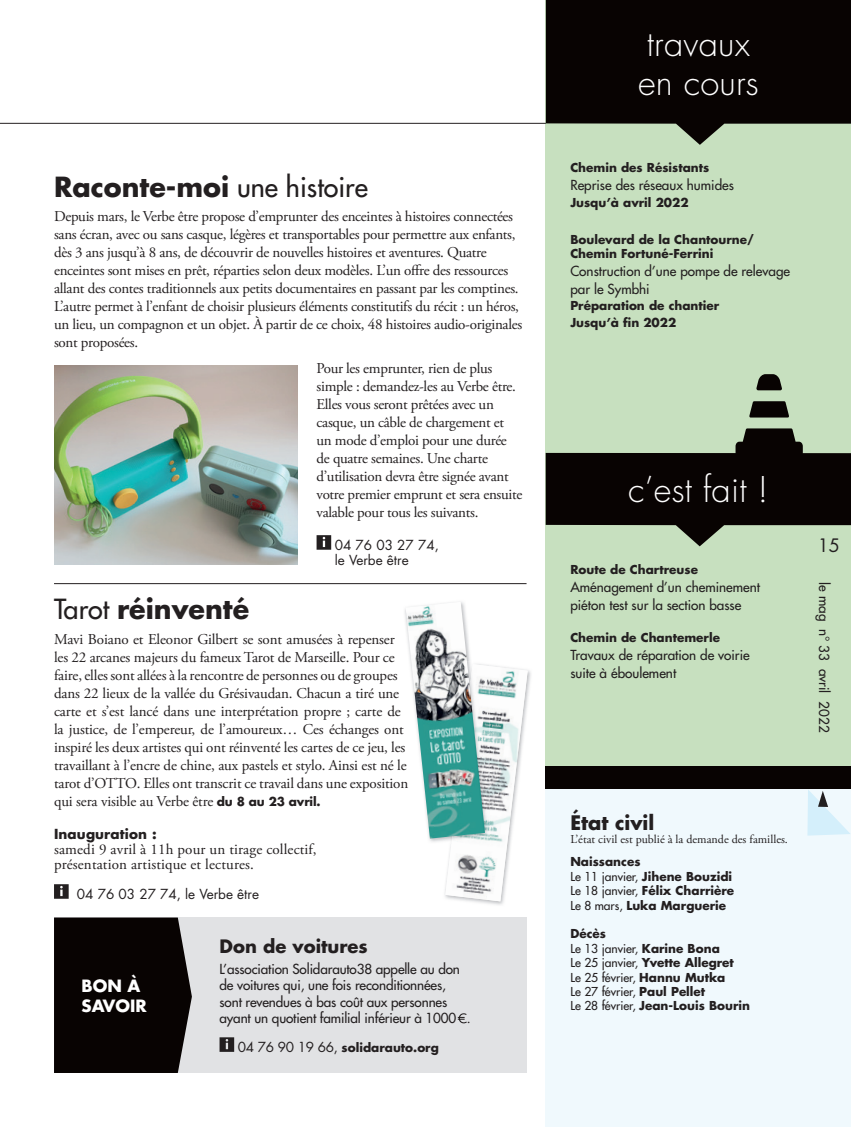
<style>
.page{position:relative;width:851px;height:1127px;background:#fff}
.page>*{position:absolute;margin:0;border:0;box-sizing:border-box;transform-origin:0 0}
.t1{font:300 34.5px/38.5px "Futura";letter-spacing:.005em;color:#fff}
.t2{font:700 27px "Futura";color:#231f20}
.t3{font:700 19.5px "Futura";color:#231f20}
.t4{font:700 18px "Futura";color:#231f20}
.t5{font:18px "Futura";color:#231f20}
.t6{font:700 16.5px/19.8px "Futura";color:#fff}
.t7{font:15px/18px "Adobe Garamond Pro";letter-spacing:-.02em;color:#231f20}
.t8{font:15px/15px "Adobe Garamond Pro";letter-spacing:.01em;color:#231f20}
.t9{font:13.5px/18px "Futura";color:#231f20}
.t10{font:13.5px/15px "Futura";color:#231f20}
.t11{font:700 13.5px "Futura";letter-spacing:.01em;color:#231f20}
.t12{font:700 12px/14.4px "Futura";color:#231f20}
.t13{font:12px "Adobe Garamond Pro";color:#231f20}
.s1{font-weight:400}
.s2{font-family:"Futura";font-weight:700;font-size:12px}
.s3{font-weight:400;font-size:13.5px}
</style>
<div class="page">
<div style="left:545px;top:0;width:305px;height:766px;background:#c7e0bf"></div>
<svg style="left:545px;top:0;width:305px;height:145px;background:#22211c"></svg>
<svg style="left:545px;top:428px;width:305px;height:118px"></svg>
<svg style="left:756px;top:374px;width:25px;height:16px"></svg>
<svg style="left:749px;top:401px;width:39px;height:16px"></svg>
<div style="left:545px;top:766px;width:305px;height:23px;background:#080302"></div>
<div style="left:545px;top:789px;width:305px;height:338px;background:#f0f9fd"></div>
<hr style="left:0;top:123px;width:545px;height:1px;background:#231f20">
<hr style="left:54px;top:583px;width:472px;height:1px;background:#231f20">
<div style="left:54px;top:917px;width:472px;height:156px;background:#e1e2e4"></div>
<div style="left:54px;top:917px;width:138px;height:156px;background:#080302"></div>
<svg style="left:457px;top:1013px;width:10px;height:10px"></svg>
<svg style="left:219px;top:1037px;width:15px;height:15px"></svg>
<img style="left:444px;top:665px;width:87px;height:240px">
<img style="left:445px;top:666px;width:82px;height:235px">
<img style="left:451px;top:664px;width:38px;height:179px">
<img style="left:405px;top:602px;width:80px;height:236px">
<svg style="left:54px;top:884px;width:15px;height:15px"></svg>
<svg style="left:316px;top:535px;width:15px;height:15px"></svg>
<img style="left:54px;top:365px;width:244px;height:200px">
<svg style="left:807px;top:790px;width:43px;height:45px"></svg>
<h1 class="t1" style="left:638px;top:25px;width:122px">travaux en cours</h1>
<p class="t12" style="left:570px;top:160px;width:140px">Chemin des Résistants</p>
<p class="t9" style="left:570px;top:176px;width:165px">Reprise des réseaux humides</p>
<p class="t12" style="left:570px;top:195px;width:120px">Jusqu’à avril 2022</p>
<p class="t12" style="left:570px;top:231px;width:185px">Boulevard de la Chantourne/<br>Chemin Fortuné-Ferrini</p>
<p class="t9" style="left:570px;top:262px;width:221px">Construction d’une pompe de relevage par le Symbhi</p>
<p class="t12" style="left:570px;top:297px;width:150px;line-height:16.5px">Préparation de chantier<br>Jusqu’à fin 2022</p>
<h2 class="t2" style="left:54px;top:168px;width:315px">Raconte-moi <span class="s1">une histoire</span></h2>
<p class="t7" style="left:54px;top:208px;width:469px">Depuis mars, le Verbe être propose d’emprunter des enceintes à histoires connectées sans écran, avec ou sans casque, légères et transportables pour permettre aux enfants, dès 3 ans jusqu’à 8 ans, de découvrir de nouvelles histoires et aventures. Quatre enceintes sont mises en prêt, réparties selon deux modèles. L’un offre des ressources allant des contes traditionnels aux petits documentaires en passant par les comptines.<br>L’autre permet à l’enfant de choisir plusieurs éléments constitutifs du récit : un héros, un lieu, un compagnon et un objet. À partir de ce choix, 48 histoires audio-originales sont proposées.</p>
<p class="t7" style="left:316px;top:359px;width:207px">Pour les emprunter, rien de plus simple : demandez-les au Verbe être.<br>Elles vous seront prêtées avec un casque, un câble de chargement et un mode d’emploi pour une durée de quatre semaines. Une charte d’utilisation devra être signée avant votre premier emprunt et sera ensuite valable pour tous les suivants.</p>
<p class="t10" style="left:335px;top:537px;width:105px">04 76 03 27 74, le Verbe être</p>
<p class="t5" style="left:817px;top:533px;width:24px">15</p>
<p class="t9" style="left:833px;top:582px;width:152px;rotate:90deg">le mag n° 33 avril 2022</p>
<h1 class="t1" style="left:628px;top:470px;width:142px">c’est fait !</h1>
<p class="t12" style="left:570px;top:561px;width:129px">Route de Chartreuse</p>
<p class="t9" style="left:570px;top:577px;width:191px">Aménagement d’un cheminement piéton test sur la section basse</p>
<p class="t12" style="left:570px;top:630px;width:151px">Chemin de Chantemerle</p>
<p class="t9" style="left:570px;top:646px;width:181px">Travaux de réparation de voirie suite à éboulement</p>
<h2 class="t2" style="left:54px;top:590px;width:196px"><span class="s1">Tarot</span> réinventé</h2>
<p class="t7" style="left:54px;top:630px;width:356px">Mavi Boiano et Eleonor Gilbert se sont amusées à repenser les 22 arcanes majeurs du fameux Tarot de Marseille. Pour ce faire, elles sont allées à la rencontre de personnes ou de groupes dans 22 lieux de la vallée du Grésivaudan. Chacun a tiré une carte et s’est lancé dans une interprétation propre ; carte de la justice, de l’empereur, de l’amoureux… Ces échanges ont inspiré les deux artistes qui ont réinventé les cartes de ce jeu, les travaillant à l’encre de chine, aux pastels et stylo. Ainsi est né le tarot d’OTTO. Elles ont transcrit ce travail dans une exposition qui sera visible au Verbe être <span class="s2">du 8 au 23 avril.</span></p>
<p class="t11" style="left:54px;top:824px;width:104px">Inauguration :</p>
<p class="t8" style="left:54px;top:842px;width:264px">samedi 9 avril à 11h pour un tirage collectif, présentation artistique et lectures.</p>
<p class="t10" style="left:77px;top:886px;width:183px">04 76 03 27 74, le Verbe être</p>
<h3 class="t3" style="left:570px;top:809px;width:85px">État civil</h3>
<p class="t13" style="left:570px;top:832px;width:219px">L’état civil est publié à la demande des familles.</p>
<p class="t12" style="left:570px;top:854px;width:165px">Naissances<br><span class="s1">Le 11 janvier,</span> Jihene Bouzidi<br><span class="s1">Le 18 janvier,</span> Félix Charrière<br><span class="s1">Le 8 mars,</span> Luka Marguerie</p>
<p class="t12" style="left:570px;top:926px;width:181px">Décès<br><span class="s1">Le 13 janvier,</span> Karine Bona<br><span class="s1">Le 25 janvier,</span> Yvette Allegret<br><span class="s1">Le 25 février,</span> Hannu Mutka<br><span class="s1">Le 27 février,</span> Paul Pellet<br><span class="s1">Le 28 février,</span> Jean-Louis Bourin</p>
<p class="t4" style="left:219px;top:934px;width:150px">Don de voitures</p>
<p class="t9" style="left:219px;top:960px;width:253px;line-height:16.5px">L’association Solidarauto38 appelle au don de voitures qui, une fois reconditionnées, sont revendues à bas coût aux personnes ayant un quotient familial inférieur à 1000 .</p>
<p class="t12" style="left:238px;top:1040px;width:203px"><span class="s3">04 76 90 19 66,</span> solidarauto.org</p>
<p class="t6" style="left:82px;top:975px;width:66px">BON À<br>SAVOIR</p>
</div>
